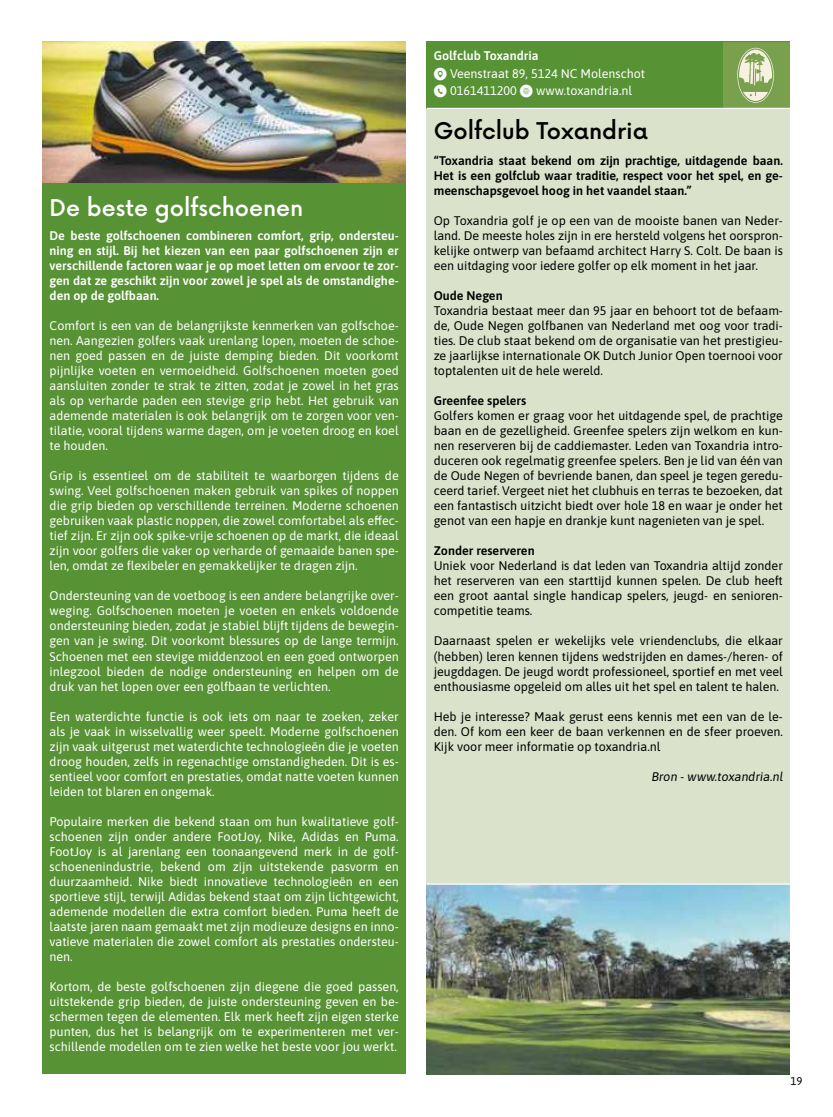
<style>
.page{position:relative;width:833px;height:1117px;background:#fff}
.page>*{position:absolute;margin:0;border:0;box-sizing:border-box;transform-origin:0 0}
.t1{font:500 28.12px "Now";color:#fff}
.t2{font:500 28.12px "Now";color:#000}
.t3{font:12.5px/15px "Asap";color:#fff;text-align:justify}
.t4{font:12.5px/15px "Asap";color:#000;text-align:justify}
.t5{font:11.25px "Asap";color:#000}
.s1{font-family:"Social Media Circled"}
</style>
<div class="page">
<div style="left:426px;top:42px;width:364px;height:1033px;background:#dbe2cb"></div>
<img style="left:426px;top:884px;width:364px;height:190px">
<div style="left:426px;top:42px;width:364px;height:32px;background:#579234"></div>
<div style="left:426px;top:59px;width:364px;height:32px;background:#579234"></div>
<div style="left:426px;top:77px;width:364px;height:32px;background:#579234"></div>
<div style="left:723px;top:42px;width:67px;height:66px;background:#79a14d"></div>
<hr style="left:426px;top:108px;width:364px;height:1px;background:#fff">
<hr style="left:426px;top:883px;width:364px;height:1px;background:#fff">
<svg style="left:737px;top:48px;width:37px;height:55px"></svg>
<div style="left:43px;top:42px;width:363px;height:1031px;background:#579234"></div>
<img style="left:43px;top:42px;width:363px;height:140px">
<h1 class="t1" style="left:50px;top:196px;width:255px">De beste golfschoenen</h1>
<p class="t3" style="left:50px;top:227px;width:351px">De beste golfschoenen combineren comfort, grip, ondersteu&shy;ning en stijl. Bij het kiezen van een paar golfschoenen zijn er verschillende factoren waar je op moet letten om ervoor te zor&shy;gen dat ze geschikt zijn voor zowel je spel als de omstandighe&shy;den op de golfbaan.</p>
<p class="t3" style="left:50px;top:317px;width:351px">Comfort is een van de belangrijkste kenmerken van golfschoe&shy;nen. Aangezien golfers vaak urenlang lopen, moeten de schoe&shy;nen goed passen en de juiste demping bieden. Dit voorkomt pijnlijke voeten en vermoeidheid. Golfschoenen moeten goed aansluiten zonder te strak te zitten, zodat je zowel in het gras als op verharde paden een stevige grip hebt. Het gebruik van ademende materialen is ook belangrijk om te zorgen voor ven&shy;tilatie, vooral tijdens warme dagen, om je voeten droog en koel te houden.</p>
<p class="t3" style="left:50px;top:469px;width:351px">Grip is essentieel om de stabiliteit te waarborgen tijdens de swing. Veel golfschoenen maken gebruik van spikes of noppen die grip bieden op verschillende terreinen. Moderne schoenen gebruiken vaak plastic noppen, die zowel comfortabel als e昀昀ec&shy;tief zijn. Er zijn ook spike-vrije schoenen op de markt, die ideaal zijn voor golfers die vaker op verharde of gemaaide banen spe&shy;len, omdat ze 昀氀exibeler en gemakkelijker te dragen zijn.</p>
<p class="t3" style="left:50px;top:589px;width:351px">Ondersteuning van de voetboog is een andere belangrijke over&shy;weging. Golfschoenen moeten je voeten en enkels voldoende ondersteuning bieden, zodat je stabiel blijft tijdens de bewegin&shy;gen van je swing. Dit voorkomt blessures op de lange termijn.<br>Schoenen met een stevige middenzool en een goed ontworpen inlegzool bieden de nodige ondersteuning en helpen om de druk van het lopen over een golfbaan te verlichten.</p>
<p class="t3" style="left:50px;top:707px;width:351px">Een waterdichte functie is ook iets om naar te zoeken, zeker als je vaak in wisselvallig weer speelt. Moderne golfschoenen zijn vaak uitgerust met waterdichte technologieën die je voeten droog houden, zelfs in regenachtige omstandigheden. Dit is es&shy;sentieel voor comfort en prestaties, omdat natte voeten kunnen leiden tot blaren en ongemak.</p>
<p class="t3" style="left:50px;top:814px;width:351px">Populaire merken die bekend staan om hun kwalitatieve golf&shy;schoenen zijn onder andere FootJoy, Nike, Adidas en Puma.<br>FootJoy is al jarenlang een toonaangevend merk in de golf&shy;schoenenindustrie, bekend om zijn uitstekende pasvorm en duurzaamheid. Nike biedt innovatieve technologieën en een sportieve stijl, terwijl Adidas bekend staat om zijn lichtgewicht, ademende modellen die extra comfort bieden. Puma heeft de laatste jaren naam gemaakt met zijn modieuze designs en inno&shy;vatieve materialen die zowel comfort als prestaties ondersteu&shy;nen.</p>
<p class="t3" style="left:50px;top:977px;width:351px">Kortom, de beste golfschoenen zijn diegene die goed passen, uitstekende grip bieden, de juiste ondersteuning geven en be&shy;schermen tegen de elementen. Elk merk heeft zijn eigen sterke punten, dus het is belangrijk om te experimenteren met ver&shy;schillende modellen om te zien welke het beste voor jou werkt.</p>
<p class="t3" style="left:434px;top:48px;width:213px;line-height:17.5px;text-align:left">Golfclub Toxandria<br><span class="s1">9</span> Veenstraat 89, 5124 NC Molenschot <span class="s1">m</span> 0161411200 <span class="s1">K</span> www.toxandria.nl</p>
<h1 class="t2" style="left:434px;top:118px;width:216px">Golfclub Toxandria</h1>
<p class="t4" style="left:434px;top:152px;width:351px">“Toxandria staat bekend om zijn prachtige, uitdagende baan.<br>Het is een golfclub waar traditie, respect voor het spel, en ge&shy;meenschapsgevoel hoog in het vaandel staan.”</p>
<p class="t4" style="left:434px;top:214px;width:351px">Op Toxandria golf je op een van de mooiste banen van Neder&shy;land. De meeste holes zijn in ere hersteld volgens het oorspron&shy;kelijke ontwerp van befaamd architect Harry S. Colt. De baan is een uitdaging voor iedere golfer op elk moment in het jaar.</p>
<p class="t4" style="left:434px;top:289px;width:351px;text-align:left">Oude Negen<br>Toxandria bestaat meer dan 95 jaar en behoort tot de befaam&shy;de, Oude Negen golfbanen van Nederland met oog voor tradi&shy;ties. De club staat bekend om de organisatie van het prestigieu&shy;ze jaarlijkse internationale OK Dutch Junior Open toernooi voor toptalenten uit de hele wereld.</p>
<p class="t4" style="left:434px;top:394px;width:351px;text-align:left">Greenfee spelers<br>Golfers komen er graag voor het uitdagende spel, de prachtige baan en de gezelligheid. Greenfee spelers zijn welkom en kun&shy;nen reserveren bij de caddiemaster. Leden van Toxandria intro&shy;duceren ook regelmatig greenfee spelers. Ben je lid van één van de Oude Negen of bevriende banen, dan speel je tegen geredu&shy;ceerd tarief. Vergeet niet het clubhuis en terras te bezoeken, dat een fantastisch uitzicht biedt over hole 18 en waar je onder het genot van een hapje en drankje kunt nagenieten van je spel.</p>
<p class="t4" style="left:434px;top:544px;width:351px;text-align:left">Zonder reserveren<br>Uniek voor Nederland is dat leden van Toxandria altijd zonder het reserveren van een starttijd kunnen spelen. De club heeft een groot aantal single handicap spelers, jeugd- en senioren&shy;competitie teams.</p>
<p class="t4" style="left:434px;top:632px;width:351px">Daarnaast spelen er wekelijks vele vriendenclubs, die elkaar (hebben) leren kennen tijdens wedstrijden en dames-/heren- of jeugddagen. De jeugd wordt professioneel, sportief en met veel enthousiasme opgeleid om alles uit het spel en talent te halen.</p>
<p class="t4" style="left:434px;top:709px;width:351px">Heb je interesse? Maak gerust eens kennis met een van de le&shy;den. Of kom een keer de baan verkennen en de sfeer proeven.<br>Kijk voor meer informatie op toxandria.nl</p>
<p class="t4" style="left:651px;top:769px;width:135px">Bron - www.toxandria.nl</p>
<p class="t5" style="left:790px;top:1075px;width:14px">19</p>
</div>
